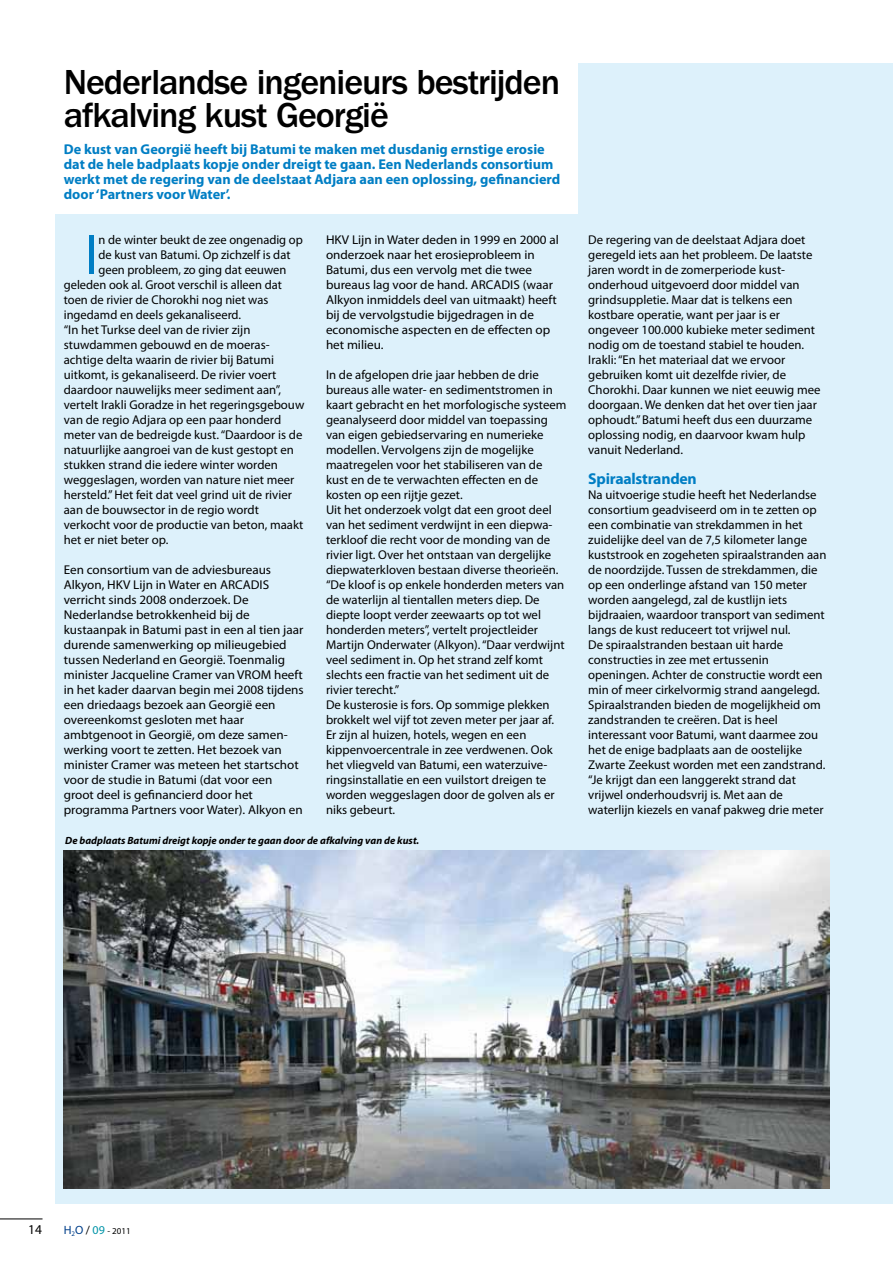
<style>
.page{position:relative;width:893px;height:1263px;background:#fff}
.page>*{position:absolute;margin:0;border:0;box-sizing:border-box;transform-origin:0 0}
.t1{font:57.3px "Myriad Pro";color:#007ec4}
.t2{font:500 36px/33px "ITC Franklin Gothic Std";letter-spacing:-.03em;color:#000}
.t3{font:700 15.75px "Myriad Pro";letter-spacing:-.015em;color:#007ec4}
.t4{font:700 14.25px/15px "Myriad Pro";color:#007ec4}
.t5{font:13.5px "Myriad Pro";color:#000}
.t6{font:12.75px/15px "Myriad Pro";color:#000}
.t7{font:italic 700 10.5px "Myriad Pro";color:#000}
.t8{font:9px "Myriad Pro";color:#000}
.s1{font-size:12px;color:#003f8a}
.s2{font-size:12px}
.s3{font-size:12px;color:#0094a8}
</style>
<div class="page">
<div style="left:55px;top:64px;width:838px;height:1140px;background:#ddf1fb"></div>
<div style="left:0;top:0;width:578px;height:214px;background:#fff"></div>
<img style="left:64px;top:850px;width:765px;height:339px">
<hr style="left:0;top:1219px;width:43px;height:1px;background:#000">
<h2 class="t2" style="left:64px;top:66px;width:498px">Nederlandse ingenieurs bestrijden afkalving kust Georgië</h2>
<p class="t4" style="left:64px;top:141px;width:498px">De kust van Georgië heeft bij Batumi te maken met dusdanig ernstige erosie dat de hele badplaats kopje onder dreigt te gaan. Een Nederlands consortium werkt met de regering van de deelstaat Adjara aan een oplossing, gefinancierd door ‘Partners voor Water’.</p>
<h1 class="t1" style="left:85px;top:219px;width:6px">I</h1>
<p class="t6" style="left:98px;top:232px;width:206px">n de winter beukt de zee ongenadig op</p>
<p class="t6" style="left:326px;top:232px;width:234px">HKV Lijn in Water deden in 1999 en 2000 al onderzoek naar het erosieprobleem in Batumi, dus een vervolg met die twee bureaus lag voor de hand. ARCADIS</p>
<p class="t6" style="left:98px;top:247px;width:194px">de kust van Batumi. Op zichzelf is dat</p>
<p class="t6" style="left:98px;top:262px;width:189px">geen probleem, zo ging dat eeuwen</p>
<p class="t6" style="left:64px;top:277px;width:220px">geleden ook al. Groot verschil is alleen dat</p>
<p class="t6" style="left:64px;top:292px;width:206px">toen de rivier de Chorokhi nog niet was</p>
<p class="t6" style="left:64px;top:307px;width:179px">ingedamd en deels gekanaliseerd.</p>
<p class="t6" style="left:64px;top:322px;width:188px">“I n het Turkse deel van de rivier zijn</p>
<p class="t6" style="left:64px;top:337px;width:207px">stuwdammen gebouwd en de moeras-</p>
<p class="t6" style="left:64px;top:352px;width:212px">achtige delta waarin de rivier bij Batumi</p>
<p class="t6" style="left:64px;top:367px;width:214px">uitkomt, is gekanaliseerd. De rivier voert</p>
<p class="t6" style="left:64px;top:382px;width:219px">daardoor nauwelijks meer sediment aan”,</p>
<p class="t6" style="left:64px;top:397px;width:242px">vertelt I rakli Goradze in het regeringsgebouw</p>
<p class="t6" style="left:64px;top:412px;width:219px">van de regio Adjara op een paar honderd</p>
<p class="t6" style="left:64px;top:427px;width:240px">meter van de bedreigde kust. “Daardoor is de</p>
<p class="t6" style="left:64px;top:442px;width:232px">natuurlijke aangroei van de kust gestopt en</p>
<p class="t6" style="left:64px;top:457px;width:216px">stukken strand die iedere winter worden</p>
<p class="t6" style="left:64px;top:472px;width:232px">weggeslagen, worden van nature niet meer</p>
<p class="t6" style="left:64px;top:487px;width:230px">hersteld.” Het feit dat veel grind uit de rivier</p>
<p class="t6" style="left:64px;top:502px;width:197px">aan de bouwsector in de regio wordt</p>
<p class="t6" style="left:64px;top:517px;width:241px">verkocht voor de productie van beton, maakt</p>
<p class="t6" style="left:64px;top:532px;width:106px">het er niet beter op.</p>
<p class="t6" style="left:64px;top:562px;width:241px">Een consortium van de adviesbureaus Alkyon, HKV Lijn in Water en ARCADIS<br>verricht sinds 2008 onderzoek. De Nederlandse betrokkenheid bij de kustaanpak in Batumi past in een al tien jaar durende samenwerking op milieugebied tussen Nederland en Georgië. Toenmalig minister Jacqueline Cramer van VROM heeft in het kader daarvan begin mei 2008 tijdens een driedaags bezoek aan Georgië een overeenkomst gesloten met haar ambtgenoot in Georgië, om deze samen&shy;werking voort te zetten. Het bezoek van minister Cramer was meteen het startschot voor de studie in Batumi (dat voor een groot deel is gefinancierd door het programma Partners voor Water). Alkyon en</p>
<p class="t6" style="left:326px;top:277px;width:232px;text-indent:197px">(waar<br>Alkyon inmiddels deel van uitmaakt) heeft bij de vervolgstudie bijgedragen in de economische aspecten en de effecten op het milieu.</p>
<p class="t6" style="left:326px;top:367px;width:242px">I n de afgelopen drie jaar hebben de drie bureaus alle water- en sedimentstromen in kaart gebracht en het morfologische systeem geanalyseerd door middel van toepassing van eigen gebiedservaring en numerieke modellen. Vervolgens zijn de mogelijke maatregelen voor het stabiliseren van de kust en de te verwachten effecten en de kosten op een rijtje gezet.<br>Uit het onderzoek volgt dat een groot deel van het sediment verdwijnt in een diepwa&shy;terkloof die recht voor de monding van de rivier ligt. Over het ontstaan van dergelijke diepwaterkloven bestaan diverse theorieën. “De kloof is op enkele honderden meters van de waterlijn al tientallen meters diep. De diepte loopt verder zeewaarts op tot wel honderden meters”, vertelt projectleider Martijn Onderwater (Alkyon). “Daar verdwijnt veel sediment in. Op het strand zelf komt slechts een fractie van het sediment uit de rivier terecht.”<br>De kusterosie is fors. Op sommige plekken brokkelt wel vijf tot zeven meter per jaar af.<br>Er zijn al huizen, hotels, wegen en een kippenvoercentrale in zee verdwenen. Ook het vliegveld van Batumi, een waterzuive&shy;ringsinstallatie en een vuilstort dreigen te worden weggeslagen door de golven als er niks gebeurt.</p>
<p class="t7" style="left:65px;top:833px;width:356px">De badplaats Batumi dreigt kopje onder te gaan door de afkalving van de kust.</p>
<p class="t6" style="left:588px;top:232px;width:234px">De regering van de deelstaat Adjara doet geregeld iets aan het probleem. De laatste jaren wordt in de zomerperiode kust&shy;onderhoud uitgevoerd door middel van grindsuppletie. Maar dat is telkens een kostbare operatie, want per jaar is er ongeveer 100.000 kubieke meter sediment nodig om de toestand stabiel te houden.<br>I rakli: “En het materiaal dat we ervoor gebruiken komt uit dezelfde rivier, de Chorokhi. Daar kunnen we niet eeuwig mee doorgaan. We denken dat het over tien jaar ophoudt.” Batumi heeft dus een duurzame oplossing nodig, en daarvoor kwam hulp vanuit Nederland.</p>
<p class="t3" style="left:588px;top:468px;width:110px">Spiraalstranden</p>
<p class="t6" style="left:588px;top:487px;width:240px">Na uitvoerige studie heeft het Nederlandse consortium geadviseerd om in te zetten op een combinatie van strekdammen in het zuidelijke deel van de 7,5 kilometer lange kuststrook en zogeheten spiraalstranden aan de noordzijde. Tussen de strekdammen, die op een onderlinge afstand van 150 meter worden aangelegd, zal de kustlijn iets bijdraaien, waardoor transport van sediment langs de kust reduceert tot vrijwel nul.<br>De spiraalstranden bestaan uit harde constructies in zee met ertussenin openingen. Achter de constructie wordt een min of meer cirkelvormig strand aangelegd.<br>Spiraalstranden bieden de mogelijkheid om zandstranden te creëren. Dat is heel interessant voor Batumi, want daarmee zou het de enige badplaats aan de oostelijke Zwarte Zeekust worden met een zandstrand. “Je krijgt dan een langgerekt strand dat vrijwel onderhoudsvrij is. Met aan de waterlijn kiezels en vanaf pakweg drie meter</p>
<p class="t5" style="left:28px;top:1221px;width:15px">14</p>
<p class="t8" style="left:64px;top:1225px;width:68px"><span class="s1">H</span> <sub>2</sub><span class="s1">O</span> <span class="s2">/</span> <span class="s3">09</span> - 2011</p>
</div>
